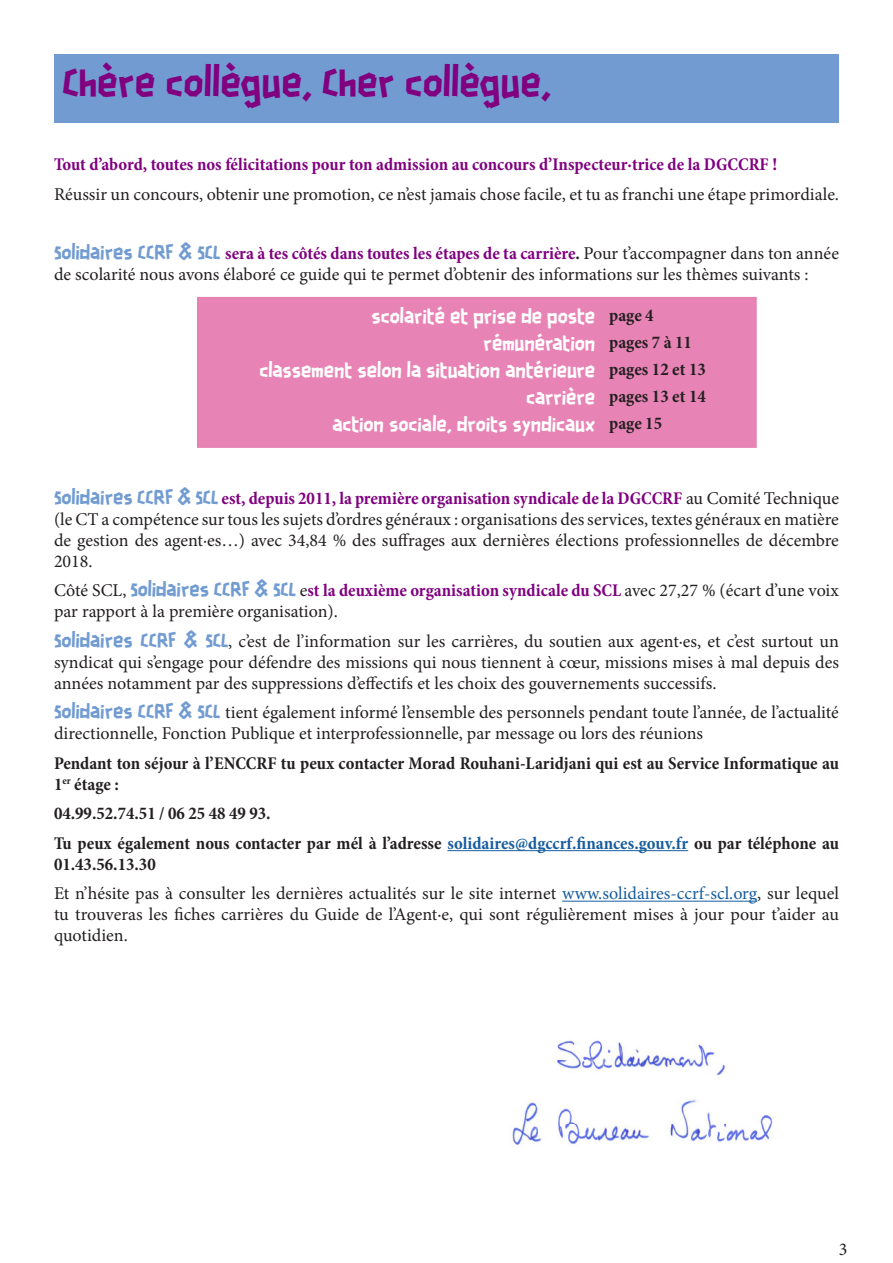
<style>
.page{position:relative;width:893px;height:1263px;background:#fff}
.page>*{position:absolute;margin:0;border:0;box-sizing:border-box;transform-origin:0 0}
.t1{font:36px "Scotchlidaires";color:#800080}
.t2{font:18px/21px "Minion Pro";color:#231f20}
.t3{font:700 condensed 18px/21px "Minion Pro";color:#231f20}
.t4{font:18px "Scotchlidaires";color:#fff}
.t5{font:700 condensed 18px "Minion Pro";color:#800080}
.s1{font-family:"Scotchlidaires";color:#729cd1}
.s2{font-weight:700;font-stretch:condensed;color:#800080}
.s3{font-weight:700;font-stretch:condensed}
.s4{color:#175d9e}
</style>
<div class="page">
<div style="left:54px;top:54px;width:785px;height:68px;background:#729cd1"></div>
<hr style="left:447px;top:850px;width:241px;height:1px;background:#175d9e">
<hr style="left:562px;top:901px;width:195px;height:1px;background:#175d9e">
<div style="left:197px;top:297px;width:560px;height:151px;background:#e784b5"></div>
<img style="left:512px;top:1040px;width:261px;height:107px">
<p class="t1" style="left:63px;top:58px;width:490px">Chère collègue, Cher collègue,</p>
<p class="t5" style="left:54px;top:152px;width:725px">Tout d’abord, toutes nos félicitations pour ton admission au concours d’Inspecteur·trice de la DGCCRF !</p>
<p class="t2" style="left:54px;top:184px;width:786px">Réussir un concours, obtenir une promotion, ce n’est jamais chose facile, et tu as franchi une étape primordiale.</p>
<p class="t2" style="left:54px;top:243px;width:786px"><span class="s1">Solidaires CCRF &amp; SCL</span> <span class="s2">sera à tes côtés dans toutes les étapes de ta carrière</span><span class="s3">.</span> Pour t’accompagner dans ton année de scolarité nous avons élaboré ce guide qui te permet d’obtenir des informations sur les thèmes suivants :</p>
<p class="t4" style="left:371px;top:304px;width:225px">scolarité et prise de poste</p>
<p class="t4" style="left:484px;top:331px;width:113px">rémunération</p>
<p class="t4" style="left:259px;top:358px;width:337px">classement selon la situation antérieure</p>
<p class="t4" style="left:526px;top:385px;width:71px">carrière</p>
<p class="t4" style="left:332px;top:412px;width:264px">action sociale, droits syndicaux</p>
<p class="t3" style="left:609px;top:305px;width:46px">page 4</p>
<p class="t3" style="left:609px;top:332px;width:84px">pages 7 à 11</p>
<p class="t3" style="left:609px;top:359px;width:98px">pages 12 et 13</p>
<p class="t3" style="left:609px;top:386px;width:98px">pages 13 et 14</p>
<p class="t3" style="left:609px;top:413px;width:54px">page 15</p>
<p class="t2" style="left:54px;top:488px;width:786px;text-align:justify"><span class="s1">Solidaires CCRF &amp; SCL</span> <span class="s2">est, depuis 2011, la première organisation syndicale de la DGCCRF</span> au Comité Technique (le CT a compétence sur tous les sujets d’ordres généraux : organisations des services, textes généraux en matière de gestion des agent·es…) avec 34,84 % des suffrages aux dernières élections professionnelles de décembre 2018.</p>
<p class="t2" style="left:54px;top:580px;width:786px">Côté SCL, <span class="s1">Solidaires CCRF &amp; SCL</span> e<span class="s2">st la deuxième organisation syndicale du SCL</span> avec 27,27 % (écart d’une voix par rapport à la première organisation).</p>
<p class="t2" style="left:54px;top:631px;width:786px;text-align:justify"><span class="s1">Solidaires CCRF &amp; SCL</span>, c’est de l’information sur les carrières, du soutien aux agent·es, et c’est surtout un syndicat qui s’engage pour défendre des missions qui nous tiennent à cœur, missions mises à mal depuis des années notamment par des suppressions d’effectifs et les choix des gouvernements successifs.</p>
<p class="t2" style="left:54px;top:702px;width:786px"><span class="s1">Solidaires CCRF &amp; SCL</span> tient également informé l’ensemble des personnels pendant toute l’année, de l’actualité directionnelle, Fonction Publique et interprofessionnelle, par message ou lors des réunions</p>
<p class="t3" style="left:54px;top:752px;width:786px">Pendant ton séjour à l’ENCCRF tu peux contacter Morad Rouhani-Laridjani qui est au Service Informatique au<br>1<sup>er</sup> étage :</p>
<p class="t3" style="left:54px;top:803px;width:218px">04.99.52.74.51 / 06 25 48 49 93.</p>
<p class="t3" style="left:54px;top:832px;width:786px">Tu peux également nous contacter par mél à l’adresse <span class="s4">solidaires@dgccrf.finances.gouv.fr</span> ou par téléphone au<br>01.43.56.13.30</p>
<p class="t2" style="left:54px;top:883px;width:786px;text-align:justify">Et n’hésite pas à consulter les dernières actualités sur le site internet <span class="s4">www.solidaires-ccrf-scl.org</span>, sur lequel tu trouveras les fiches carrières du Guide de l’Agent·e, qui sont régulièrement mises à jour pour t’aider au quotidien.</p>
<p class="t2" style="left:839px;top:1239px;width:10px">3</p>
</div>
